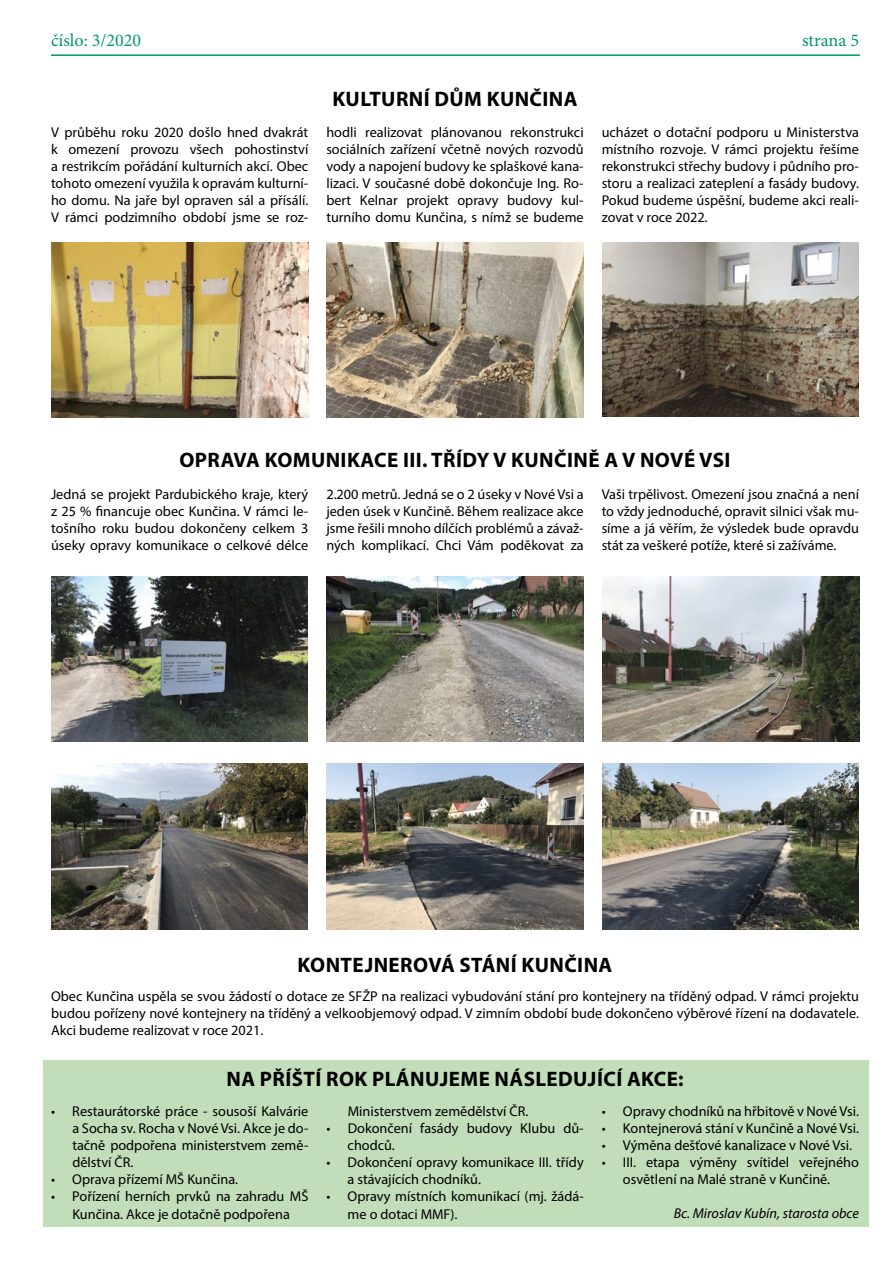
<style>
.page{position:relative;width:893px;height:1263px;background:#fff}
.page>*{position:absolute;margin:0;border:0;box-sizing:border-box;transform-origin:0 0}
.t1{font:700 21px "Myriad Pro";letter-spacing:.02em;color:#000}
.t2{font:18px "Minion Pro";color:#00966b}
.t3{font:14.25px/17.1px "Myriad Pro";color:#000;text-align:justify}
.t4{font:italic 14.25px "Myriad Pro";color:#000}
</style>
<div class="page">
<hr style="left:51px;top:54px;width:809px;height:2px;background:#00966b">
<div style="left:43px;top:1061px;width:826px;height:166px;background:#c2ddb9"></div>
<img style="left:326px;top:243px;width:258px;height:174px">
<img style="left:51px;top:243px;width:257px;height:174px">
<img style="left:602px;top:242px;width:257px;height:175px">
<img style="left:603px;top:576px;width:257px;height:166px">
<img style="left:51px;top:576px;width:257px;height:166px">
<img style="left:327px;top:576px;width:257px;height:166px">
<img style="left:51px;top:763px;width:257px;height:166px">
<img style="left:327px;top:763px;width:257px;height:166px">
<img style="left:602px;top:763px;width:257px;height:166px">
<p class="t2" style="left:51px;top:29px;width:91px">číslo: 3/2020</p>
<p class="t2" style="left:802px;top:29px;width:58px">strana 5</p>
<h1 class="t1" style="left:332px;top:85px;width:247px">KULTURNÍ DŮM KUNČINA</h1>
<p class="t3" style="left:51px;top:123px;width:259px">V průběhu roku 2020 došlo hned dvakrát k omezení provozu všech pohostinství a restrikcím pořádání kulturních akcí. Obec tohoto omezení využila k opravám kulturní&shy;ho domu. Na jaře byl opraven sál a přísálí.<br>V rámci podzimního období jsme se roz-</p>
<p class="t3" style="left:326px;top:123px;width:259px">hodli realizovat plánovanou rekonstrukci sociálních zařízení včetně nových rozvodů vody a napojení budovy ke splaškové kana&shy;lizaci. V současné době dokončuje Ing. Ro&shy;bert Kelnar projekt opravy budovy kul&shy;turního domu Kunčina, s nímž se budeme</p>
<p class="t3" style="left:602px;top:123px;width:259px">ucházet o dotační podporu u Ministerstva místního rozvoje. V rámci projektu řešíme rekonstrukci střechy budovy i půdního pro&shy;storu a realizaci zateplení a fasády budovy.<br>Pokud budeme úspěšní, budeme akci reali&shy;zovat v roce 2022.</p>
<h1 class="t1" style="left:179px;top:446px;width:552px">OPRAVA KOMUNIKACE III. TŘÍDY V KUNČINĚ A V NOVÉ VSI</h1>
<p class="t3" style="left:51px;top:486px;width:259px">Jedná se projekt Pardubického kraje, který z 25 % financuje obec Kunčina. V rámci le&shy;tošního roku budou dokončeny celkem 3 úseky opravy komunikace o celkové délce</p>
<p class="t3" style="left:326px;top:486px;width:259px">2.200 metrů. Jedná se o 2 úseky v Nové Vsi a jeden úsek v Kunčině. Během realizace akce jsme řešili mnoho dílčích problémů a závaž&shy;ných komplikací. Chci Vám poděkovat za</p>
<p class="t3" style="left:602px;top:486px;width:259px">Vaši trpělivost. Omezení jsou značná a není to vždy jednoduché, opravit silnici však mu&shy;síme a já věřím, že výsledek bude opravdu stát za veškeré potíže, které si zažíváme.</p>
<h1 class="t1" style="left:298px;top:951px;width:316px">KONTEJNEROVÁ STÁNÍ KUNČINA</h1>
<p class="t3" style="left:51px;top:987px;width:809px">Obec Kunčina uspěla se svou žádostí o dotace ze SFŽP na realizaci vybudování stání pro kontejnery na tříděný odpad. V rámci projektu budou pořízeny nové kontejnery na tříděný a velkoobjemový odpad. V zimním období bude dokončeno výběrové řízení na dodavatele.<br>Akci budeme realizovat v roce 2021.</p>
<h1 class="t1" style="left:227px;top:1065px;width:458px">NA PŘÍŠTÍ ROK PLÁNUJEME NÁSLEDUJÍCÍ AKCE:</h1>
<p class="t3" style="left:72px;top:1102px;width:238px;text-indent:-21px">• Restaurátorské práce - sousoší Kalvárie a Socha sv. Rocha v Nové Vsi. Akce je do&shy;tačně podpořena ministerstvem země&shy;dělství ČR.</p>
<p class="t3" style="left:51px;top:1171px;width:189px">• Oprava přízemí MŠ Kunčina.</p>
<p class="t3" style="left:51px;top:1188px;width:259px;text-align:center">• Pořízení herních prvků na zahradu MŠ<br>Kunčina. Akce je dotačně podpořena</p>
<p class="t3" style="left:348px;top:1102px;width:182px">Ministerstvem zemědělství ČR.</p>
<p class="t3" style="left:348px;top:1119px;width:238px;text-indent:-21px">• Dokončení fasády budovy Klubu dů&shy;chodců.</p>
<p class="t3" style="left:348px;top:1154px;width:238px;text-indent:-21px">• Dokončení opravy komunikace III. třídy a stávajících chodníků.</p>
<p class="t3" style="left:348px;top:1188px;width:238px;text-indent:-21px">• Opravy místních komunikací (mj. žádá&shy;me o dotaci MMF).</p>
<p class="t3" style="left:602px;top:1102px;width:259px">• Opravy chodníků na hřbitově v Nové Vsi.</p>
<p class="t3" style="left:602px;top:1119px;width:259px">• Kontejnerová stání v Kunčině a Nové Vsi.</p>
<p class="t3" style="left:602px;top:1136px;width:252px">• Výměna dešťové kanalizace v Nové Vsi.</p>
<p class="t3" style="left:602px;top:1154px;width:259px;text-align:center">• III. etapa výměny svítidel veřejného osvětlení na Malé straně v Kunčině.</p>
<p class="t4" style="left:674px;top:1204px;width:187px">Bc. Miroslav Kubín, starosta obce</p>
</div>
